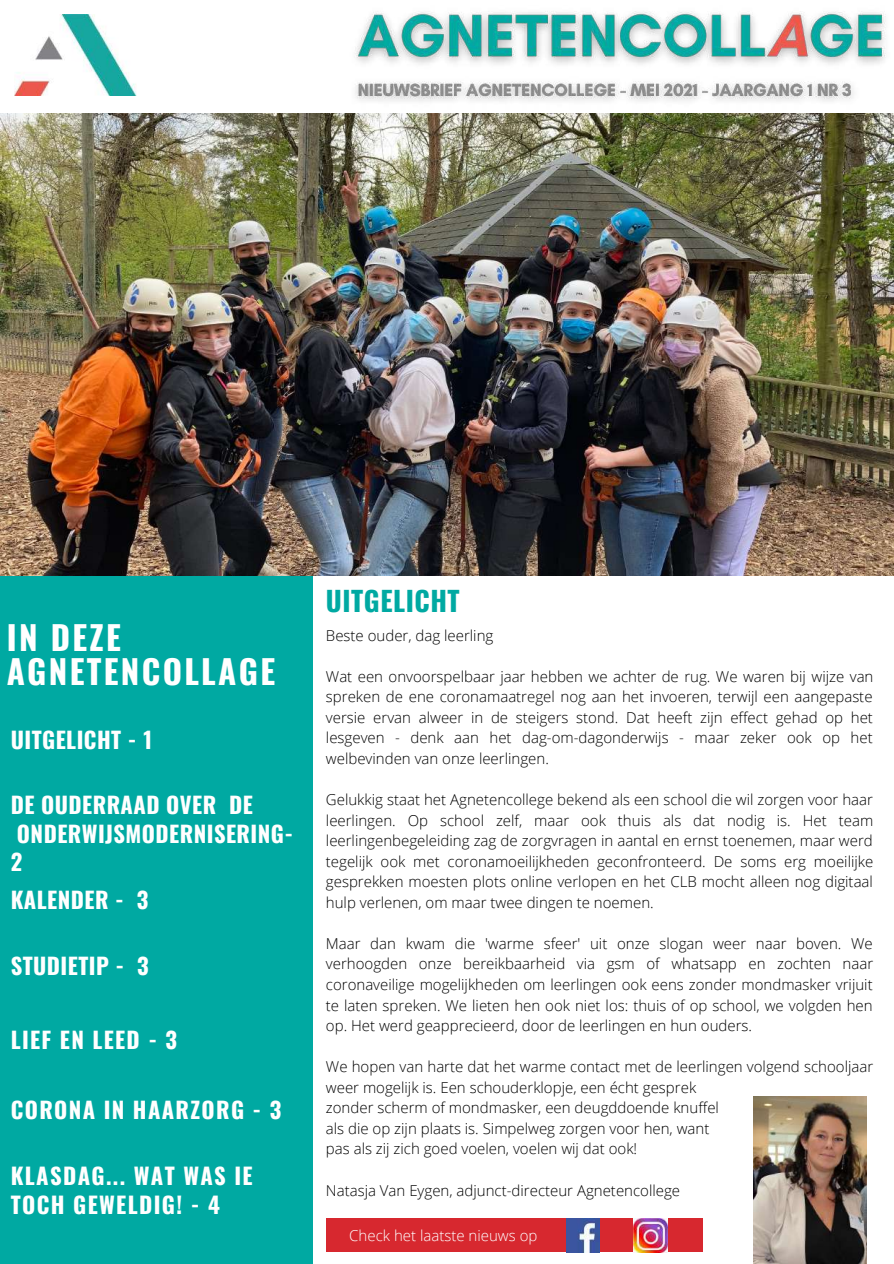
<style>
.page{position:relative;width:894px;height:1264px;background:#fff}
.page>*{position:absolute;margin:0;border:0;box-sizing:border-box;transform-origin:0 0}
.t1{font:700 33px/35px "Oswald";letter-spacing:.07em;color:#fff}
.t2{font:700 27.3px "Oswald";letter-spacing:.02em;color:#00a9a2}
.t3{font:700 22.65px/28.7px "Oswald";letter-spacing:.06em;color:#fff}
.t4{font:700 22.5px/28.2px "Oswald";letter-spacing:.02em;color:#fff}
.t5{font:700 22.5px "Oswald";letter-spacing:.06em;color:#fff}
.t6{font:300 15px/20.5px "Open Sans";color:#000;text-align:justify}
.t7{font:300 15px "Open Sans";color:#fff}
</style>
<div class="page">
<div style="left:0;top:560px;width:312px;height:703px;background:#00a9a2"></div>
<img style="left:14px;top:14px;width:123px;height:81px">
<div style="left:326px;top:1218px;width:376px;height:34px;background:#d7282f"></div>
<img style="left:633px;top:1218px;width:34px;height:34px">
<img style="left:566px;top:1218px;width:33px;height:34px">
<img style="left:0;top:113px;width:893px;height:462px">
<img style="left:753px;top:1096px;width:112px;height:167px">
<img style="left:343px;top:11px;width:550px;height:106px">
<h1 class="t1" style="left:7px;top:618px;width:270px">IN DEZE<br>AGNETENCOLLAGE</h1>
<h3 class="t4" style="left:11px;top:725px;width:143px">UITGELICHT - 1</h3>
<h3 class="t4" style="left:11px;top:790px;width:284px">DE OUDERRAAD OVER DE<br>ONDERWIJSMODERNISERING-<br>2</h3>
<h3 class="t4" style="left:11px;top:884px;width:139px">KALENDER - 3</h3>
<h3 class="t4" style="left:11px;top:951px;width:139px">STUDIETIP - 3</h3>
<h3 class="t5" style="left:11px;top:1021px;width:168px">LIEF EN LEED - 3</h3>
<h3 class="t5" style="left:11px;top:1092px;width:272px">CORONA IN HAARZORG - 3</h3>
<h3 class="t3" style="left:11px;top:1160px;width:243px">KLASDAG... WAT WAS IE<br>TOCH GEWELDIG! - 4</h3>
<h2 class="t2" style="left:326px;top:579px;width:135px">UITGELICHT</h2>
<p class="t6" style="left:326px;top:624px;width:169px">Beste ouder, dag leerling</p>
<p class="t6" style="left:326px;top:665px;width:549px">Wat een onvoorspelbaar jaar hebben we achter de rug. We waren bij wijze van spreken de ene coronamaatregel nog aan het invoeren, terwijl een aangepaste versie ervan alweer in de steigers stond. Dat heeft zijn effect gehad op het lesgeven - denk aan het dag-om-dagonderwijs - maar zeker ook op het welbevinden van onze leerlingen.</p>
<p class="t6" style="left:326px;top:789px;width:548px">Gelukkig staat het Agnetencollege bekend als een school die wil zorgen voor haar leerlingen. Op school zelf, maar ook thuis als dat nodig is. Het team leerlingenbegeleiding zag de zorgvragen in aantal en ernst toenemen, maar werd tegelijk ook met coronamoeilijkheden geconfronteerd. De soms erg moeilijke gesprekken moesten plots online verlopen en het CLB mocht alleen nog digitaal hulp verlenen, om maar twee dingen te noemen.</p>
<p class="t6" style="left:326px;top:932px;width:548px">Maar dan kwam die 'warme sfeer' uit onze slogan weer naar boven. We verhoogden onze bereikbaarheid via gsm of whatsapp en zochten naar coronaveilige mogelijkheden om leerlingen ook eens zonder mondmasker vrijuit te laten spreken. We lieten hen ook niet los: thuis of op school, we volgden hen op. Het werd geapprecieerd, door de leerlingen en hun ouders.</p>
<p class="t6" style="left:326px;top:1056px;width:548px;text-align:left">We hopen van harte dat het warme contact met de leerlingen volgend schooljaar weer mogelijk is. Een schouderklopje, een écht gesprek<br>zonder scherm of mondmasker, een deugddoende knuffel<br>als die op zijn plaats is. Simpelweg zorgen voor hen, want<br>pas als zij zich goed voelen, voelen wij dat ook!</p>
<p class="t6" style="left:326px;top:1179px;width:355px">Natasja Van Eygen, adjunct-directeur Agnetencollege</p>
<p class="t7" style="left:349px;top:1224px;width:189px">Check het laatste nieuws op</p>
</div>
